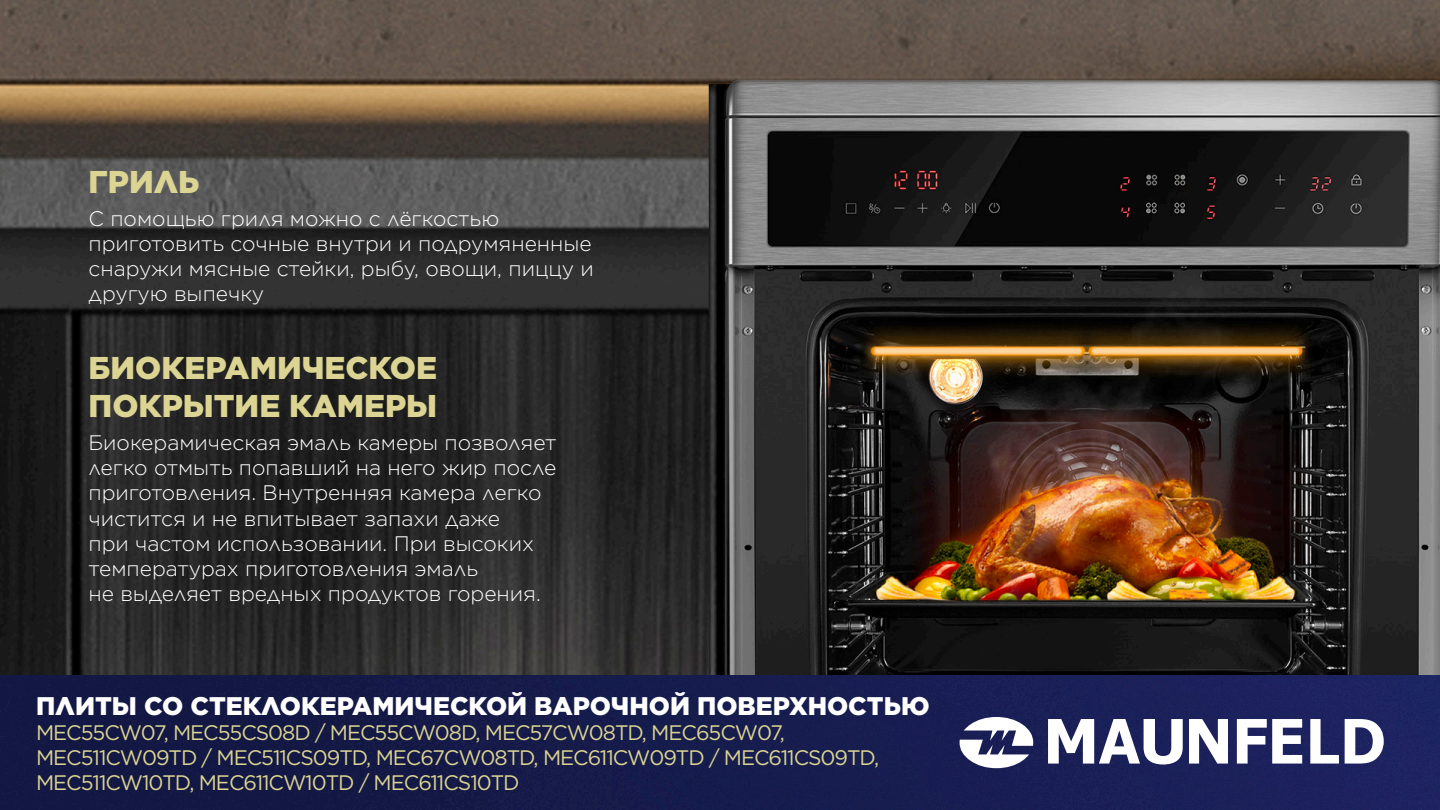
<style>
.page{position:relative;width:1440px;height:810px;background:#fff}
.page>*{position:absolute;margin:0;border:0;box-sizing:border-box;transform-origin:0 0}
.t1{font:900 31.5px/37.8px "Gotham";color:#dbd492}
.t2{font:900 25.5px "Gotham";color:#fff}
.t3{font:300 21px/25.2px "Gotham";color:#fff}
.t4{font:21px/25.2px "Gotham";letter-spacing:-.05em;color:#dbd492}
</style>
<div class="page">
<img style="left:0;top:0;width:1440px;height:810px">
<svg style="left:960px;top:717px;width:424px;height:51px"></svg>
<p class="t1" style="left:88px;top:163px;width:113px">ГРИЛЬ</p>
<p class="t3" style="left:88px;top:205px;width:507px">С помощью гриля можно с лёгкостью приготовить сочные внутри и подрумяненные снаружи мясные стейки, рыбу, овощи, пиццу и другую выпечку</p>
<p class="t1" style="left:88px;top:349px;width:350px">БИОКЕРАМИЧЕСКОЕ<br>ПОКРЫТИЕ КАМЕРЫ</p>
<p class="t3" style="left:88px;top:429px;width:470px">Биокерамическая эмаль камеры позволяет легко отмыть попавший на него жир после приготовления. Внутренняя камера легко чистится и не впитывает запахи даже<br>при частом использовании. При высоких температурах приготовления эмаль<br>не выделяет вредных продуктов горения.</p>
<p class="t2" style="left:36px;top:688px;width:895px">ПЛИТЫ СО СТЕКЛОКЕРАМИЧЕСКОЙ ВАРОЧНОЙ ПОВЕРХНОСТЬЮ</p>
<p class="t4" style="left:36px;top:720px;width:845px">MEC55CW07, MEC55CS08D / MEC55CW08D, MEC57CW08TD, MEC65CW07,<br>MEC511CW09TD / MEC511CS09TD, MEC67CW08TD, MEC611CW09TD / MEC611CS09TD,<br>MEC511CW10TD, MEC611CW10TD / MEC611CS10TD</p>
</div>
